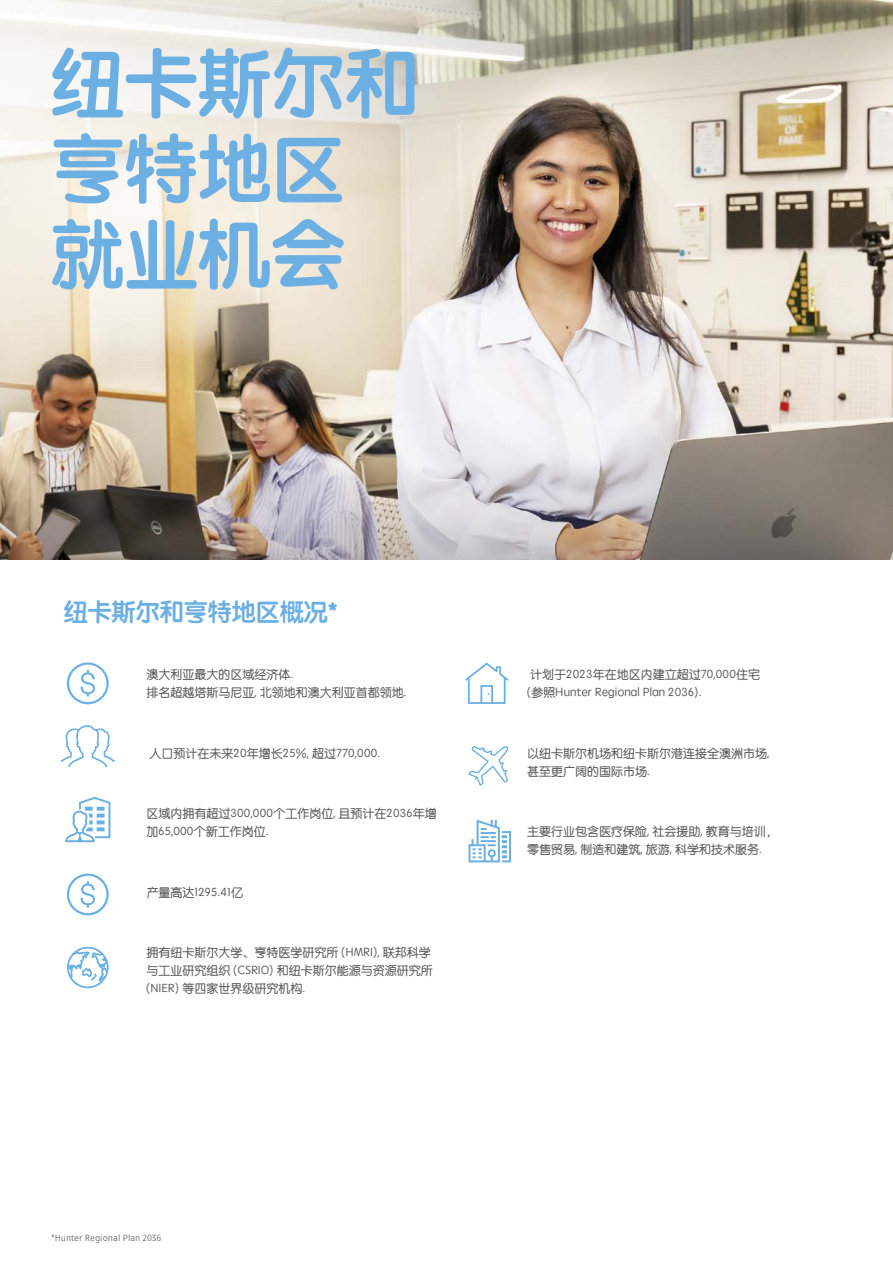
<style>
.page{position:relative;width:893px;height:1263px;background:#fff}
.page>*{position:absolute;margin:0;border:0;box-sizing:border-box;transform-origin:0 0}
.t1{font:73.2px/85.5px "ST Yuanti SC Bold";letter-spacing:.005em;color:#6cafe3}
.Sub_Heads_-_Tier_1{font:24px "ST Yuanti SC Bold";color:#6cafe3}
.BodyCopy___80__Black{font:12px/18px "ST Yuanti SC Regular";color:#585857}
.Source{font:9px "Fuse V.2 Display";color:#585857}
</style>
<div class="page">
<img style="left:0;top:0;width:893px;height:560px">
<svg style="left:468px;top:746px;width:41px;height:40px"></svg>
<svg style="left:67px;top:662px;width:42px;height:42px"></svg>
<svg style="left:67px;top:873px;width:42px;height:42px"></svg>
<svg style="left:61px;top:725px;width:54px;height:42px"></svg>
<svg style="left:65px;top:797px;width:45px;height:45px"></svg>
<svg style="left:67px;top:947px;width:42px;height:41px"></svg>
<svg style="left:465px;top:663px;width:43px;height:41px"></svg>
<svg style="left:468px;top:819px;width:43px;height:43px"></svg>
<svg style="left:887px;top:0;width:6px;height:6px"></svg>
<p class="t1" style="left:51px;top:37px;width:369px">纽卡斯尔和亨特地区</p>
<p class="t1" style="left:51px;top:208px;width:295px">就业机会</p>
<p class="Sub_Heads_-_Tier_1" style="left:64px;top:593px;width:276px">纽卡斯尔和亨特地区概况*</p>
<p class="BodyCopy___80__Black" style="left:147px;top:665px;width:262px">澳大利亚最大的区域经济体.<br>排名超越塔斯马尼亚, 北领地和澳大利亚首都领地.</p>
<p class="BodyCopy___80__Black" style="left:150px;top:743px;width:233px">人口预计在未来20年增长25%, 超过770,000.</p>
<p class="BodyCopy___80__Black" style="left:147px;top:804px;width:292px">区域内拥有超过300,000个工作岗位, 且预计在2036年增加65,000个新工作岗位.</p>
<p class="BodyCopy___80__Black" style="left:147px;top:882px;width:98px">产量高达1295.41亿</p>
<p class="BodyCopy___80__Black" style="left:147px;top:943px;width:288px">拥有纽卡斯尔大学、亨特医学研究所 (HMRI), 联邦科学与工业研究组织 (CSRIO) 和纽卡斯尔能源与资源研究所(NIER) 等四家世界级研究机构.</p>
<p class="BodyCopy___80__Black" style="left:527px;top:665px;width:234px">计划于2023年在地区内建立超过70,000住宅(参照Hunter Regional Plan 2036).</p>
<p class="BodyCopy___80__Black" style="left:527px;top:743px;width:244px">以纽卡斯尔机场和纽卡斯尔港连接全澳洲市场,甚至更广阔的国际市场.</p>
<p class="BodyCopy___80__Black" style="left:527px;top:822px;width:252px">主要行业包含医疗保险, 社会援助, 教育与培训，零售贸易, 制造和建筑, 旅游, 科学和技术服务.</p>
<p class="Source" style="left:51px;top:1232px;width:112px">*Hunter Regional Plan 2036</p>
</div>
